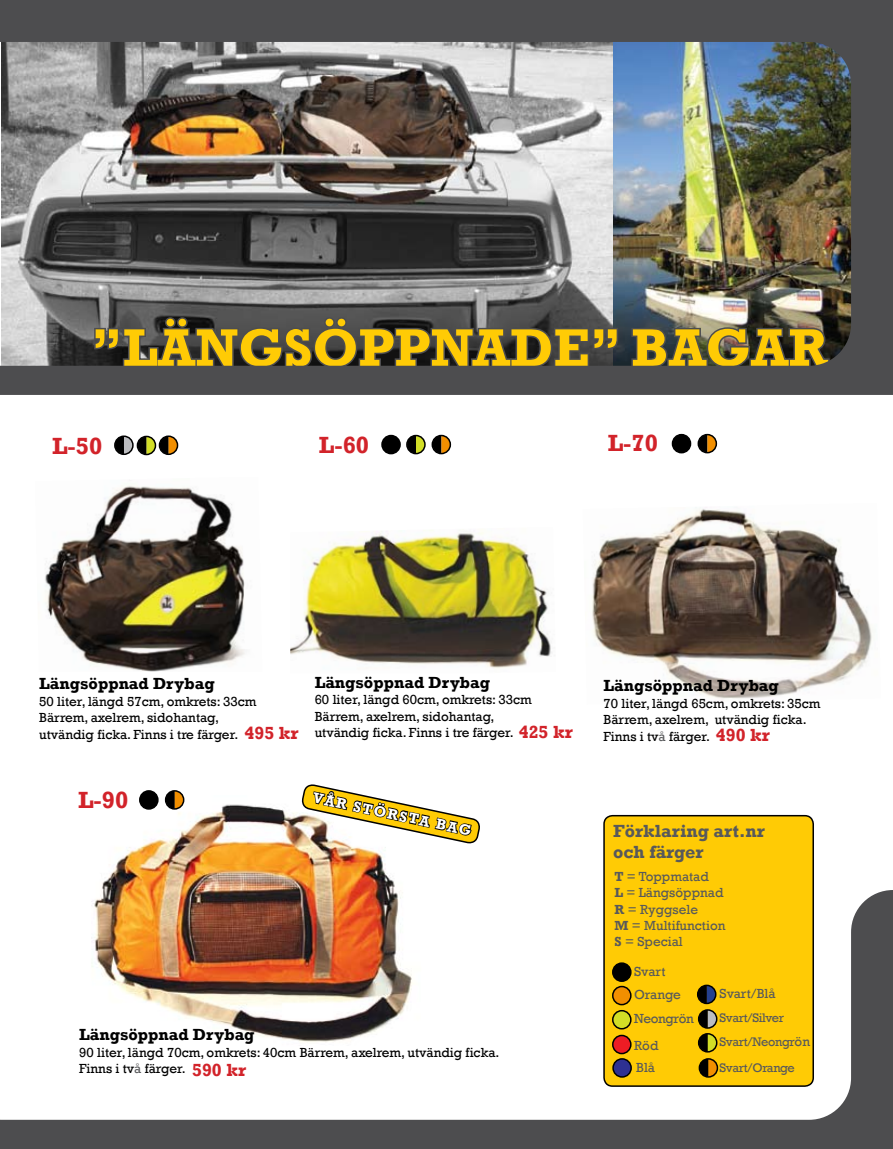
<style>
.page{position:relative;width:893px;height:1149px;background:#fff}
.page>*{position:absolute;margin:0;border:0;box-sizing:border-box;transform-origin:0 0}
.t1{font:700 54px "Rockwell";color:#ffcb05}
.t2{font:700 24px "Rockwell";color:#d2232a}
.t3{font:700 18px/21.6px "Rockwell";color:#58595b}
.t4{font:700 18px "Rockwell";color:#d2232a}
.t5{font:700 16.5px "Rockwell";color:#000}
.t6{font:700 15px "Rockwell";color:#fff}
.t7{font:13.5px/16.5px "Rockwell";color:#000}
.t8{font:13.5px/16.2px "Rockwell";color:#58595b}
.t9{font:13.5px/23.4px "Rockwell";letter-spacing:-.02em;color:#58595b}
.t10{font:12.75px/25.8px "Rockwell";letter-spacing:-.03em;color:#58595b}
.s1{color:#58595b}
.s2{font-weight:700}
.s3{font-size:13.5px}
</style>
<div class="page">
<img style="left:102px;top:795px;width:293px;height:94px">
<svg style="left:0;top:889px;width:893px;height:259px"></svg>
<img style="left:0;top:0;width:893px;height:395px">
<img style="left:290px;top:530px;width:262px;height:139px">
<img style="left:45px;top:485px;width:200px;height:186px">
<img style="left:592px;top:507px;width:280px;height:192px">
<svg style="left:301px;top:784px;width:179px;height:60px"></svg>
<div style="left:604px;top:815px;width:209px;height:270px;background:#ffcb05;border-radius:9px"></div>
<div style="left:603px;top:814px;width:211px;height:272px;border:2px solid #000;border-radius:9px"></div>
<div style="left:613px;top:986px;width:18px;height:18px;background:#f28f00;border-radius:50%"></div>
<div style="left:612px;top:985px;width:20px;height:20px;border:2px solid #000;border-radius:50%"></div>
<div style="left:613px;top:962px;width:18px;height:18px;background:#000;border-radius:50%"></div>
<div style="left:612px;top:962px;width:20px;height:19px;border:2px solid #000;border-radius:50%"></div>
<div style="left:613px;top:1010px;width:18px;height:18px;background:#d2de26;border-radius:50%"></div>
<div style="left:612px;top:1009px;width:20px;height:20px;border:2px solid #000;border-radius:50%"></div>
<div style="left:613px;top:1035px;width:18px;height:18px;background:#ed1c24;border-radius:50%"></div>
<div style="left:612px;top:1034px;width:20px;height:19px;border:2px solid #000;border-radius:50%"></div>
<div style="left:613px;top:1058px;width:18px;height:18px;background:#2e3192;border-radius:50%"></div>
<div style="left:612px;top:1057px;width:20px;height:20px;border:2px solid #000;border-radius:50%"></div>
<svg style="left:699px;top:1011px;width:18px;height:16px"></svg>
<div style="left:698px;top:1008px;width:19px;height:20px;border:2px solid #000;border-radius:50%"></div>
<svg style="left:699px;top:1035px;width:18px;height:16px"></svg>
<div style="left:698px;top:1032px;width:19px;height:20px;border:2px solid #000;border-radius:50%"></div>
<svg style="left:699px;top:1060px;width:19px;height:16px"></svg>
<div style="left:699px;top:1057px;width:19px;height:20px;border:2px solid #000;border-radius:50%"></div>
<div style="left:382px;top:435px;width:18px;height:18px;background:#000;border-radius:50%"></div>
<div style="left:381px;top:434px;width:20px;height:20px;border:2px solid #000;border-radius:50%"></div>
<svg style="left:407px;top:437px;width:18px;height:16px"></svg>
<div style="left:406px;top:434px;width:20px;height:20px;border:2px solid #000;border-radius:50%"></div>
<svg style="left:432px;top:437px;width:18px;height:16px"></svg>
<div style="left:432px;top:434px;width:19px;height:20px;border:2px solid #000;border-radius:50%"></div>
<div style="left:114px;top:435px;width:20px;height:20px;border:2px solid #000;border-radius:50%"></div>
<div style="left:137px;top:435px;width:19px;height:20px;border:2px solid #000;border-radius:50%"></div>
<svg style="left:115px;top:436px;width:63px;height:18px"></svg>
<div style="left:159px;top:435px;width:19px;height:20px;border:2px solid #000;border-radius:50%"></div>
<div style="left:672px;top:434px;width:18px;height:18px;background:#000;border-radius:50%"></div>
<div style="left:672px;top:434px;width:19px;height:19px;border:2px solid #000;border-radius:50%"></div>
<svg style="left:698px;top:436px;width:18px;height:16px"></svg>
<div style="left:697px;top:433px;width:20px;height:20px;border:2px solid #000;border-radius:50%"></div>
<div style="left:140px;top:790px;width:18px;height:18px;background:#000;border-radius:50%"></div>
<div style="left:139px;top:789px;width:20px;height:20px;border:2px solid #000;border-radius:50%"></div>
<svg style="left:166px;top:792px;width:18px;height:16px"></svg>
<div style="left:165px;top:789px;width:19px;height:20px;border:2px solid #000;border-radius:50%"></div>
<svg style="left:698px;top:987px;width:18px;height:16px"></svg>
<div style="left:697px;top:984px;width:19px;height:19px;border:2px solid #000;border-radius:50%"></div>
<h1 class="t1" style="left:91px;top:315px;width:739px">”LÄNGSÖPPNADE” BAGAR</h1>
<h2 class="t2" style="left:52px;top:431px;width:52px">L-50</h2>
<h2 class="t2" style="left:319px;top:430px;width:52px">L-60</h2>
<h2 class="t2" style="left:608px;top:428px;width:52px">L-70</h2>
<p class="t5" style="left:315px;top:672px;width:177px">Längsöppnad Drybag</p>
<p class="t7" style="left:315px;top:691px;width:219px">60 liter, längd 60cm, omkrets: 33cm<br>Bärrem, axelrem, sidohantag, utvändig ficka. Finns i tre färger.</p>
<p class="t5" style="left:39px;top:673px;width:177px">Längsöppnad Drybag</p>
<p class="t7" style="left:39px;top:692px;width:219px">50 liter, längd 57cm, omkrets: 33cm<br>Bärrem, axelrem, sidohantag, utvändig ficka. Finns i tre färger.</p>
<p class="t5" style="left:603px;top:675px;width:177px">Längsöppnad Drybag</p>
<p class="t7" style="left:603px;top:694px;width:219px">70 liter, längd 65cm, omkrets: 35cm<br>Bärrem, axelrem, utvändig ficka.<br>Finns i tv<span class="s1">å</span> färger.</p>
<h3 class="t4" style="left:244px;top:721px;width:55px">495 kr</h3>
<h3 class="t4" style="left:519px;top:720px;width:55px">425 kr</h3>
<h3 class="t4" style="left:716px;top:723px;width:55px">490 kr</h3>
<h2 class="t2" style="left:78px;top:785px;width:52px">L-90</h2>
<p class="t6" style="left:315px;top:788px;width:163px;rotate:12deg">VÅR STÖRSTA BAG</p>
<p class="t5" style="left:79px;top:1024px;width:177px">Längsöppnad Drybag</p>
<p class="t7" style="left:79px;top:1043px;width:422px">90 liter, längd 70cm, omkrets: 40cm Bärrem, axelrem, utvändig ficka.<br>Finns i tv<span class="s1">å</span> färger.</p>
<h3 class="t4" style="left:192px;top:1058px;width:55px">590 kr</h3>
<h3 class="t3" style="left:613px;top:819px;width:153px">Förklaring art.nr och färger</h3>
<p class="t8" style="left:614px;top:868px;width:112px"><span class="s2">T</span> = Toppmatad<br><span class="s2">L</span> = Längsöppnad<br><span class="s2">R</span> = Ryggsele<br><span class="s2">M</span> = Multifunction<br><span class="s2">S</span> = Special</p>
<p class="t9" style="left:634px;top:959px;width:61px">Svart<br>Orange<br>Neongrön</p>
<p class="t8" style="left:719px;top:985px;width:58px">Svart/Blå</p>
<p class="t10" style="left:720px;top:1005px;width:66px">Svart/Silver</p>
<p class="t8" style="left:634px;top:1034px;width:26px;line-height:21.9px">Röd<br>Blå</p>
<p class="t10" style="left:720px;top:1028px;width:92px">Svart/Neongr<span class="s3">ön<br></span>Svart/Orange</p>
</div>
